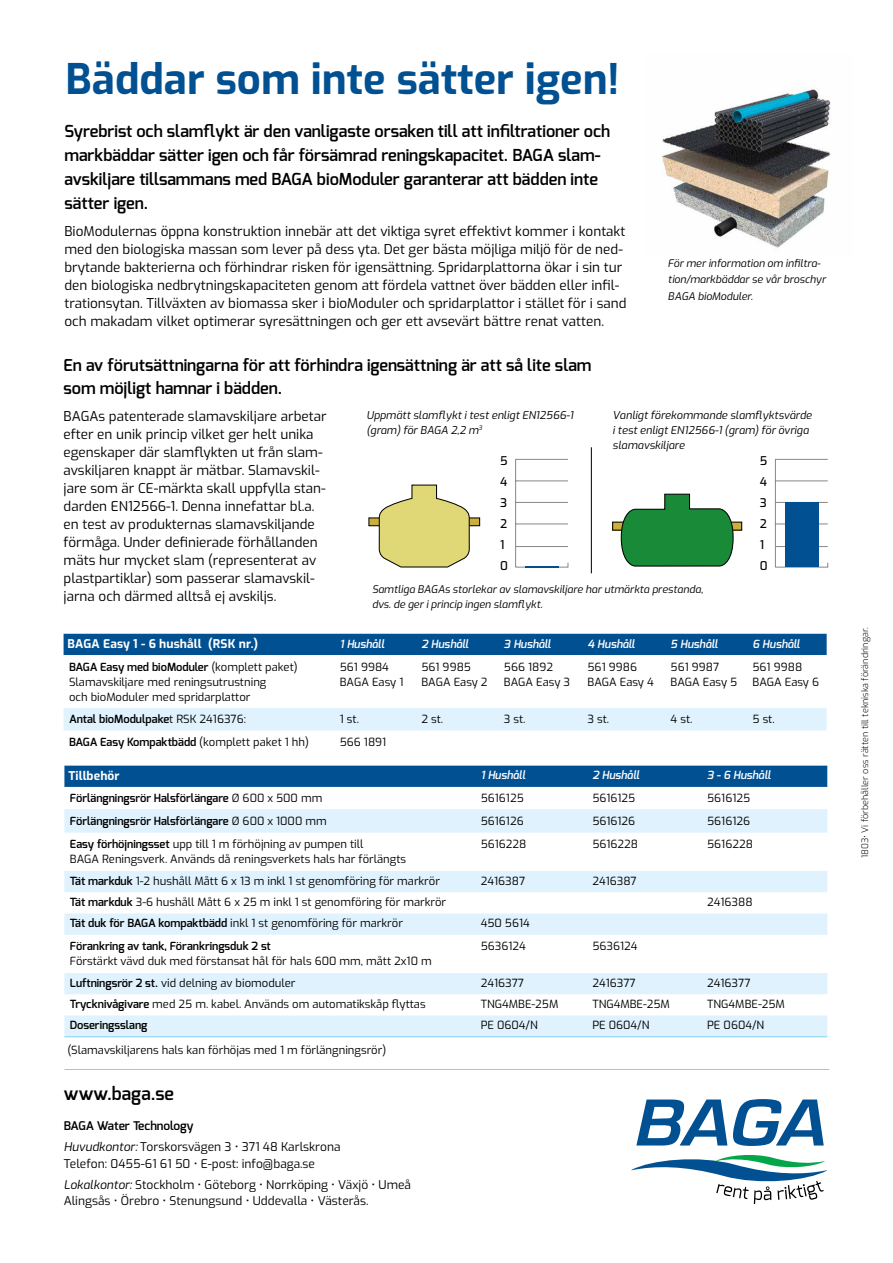
<style>
.page{position:relative;width:893px;height:1263px;background:#fff}
.page>*{position:absolute;margin:0;border:0;box-sizing:border-box;transform-origin:0 0}
.t1{font:700 42px "Exo";color:#005092}
.t2{font:600 18px "Exo";color:#000}
.t3{font:600 16.5px/24px "Exo";color:#000}
.t4{font:13.5px/18px "Exo";color:#000}
.t5{font:12px/21px "Exo";color:#000}
.t6{font:700 12px "Exo";letter-spacing:.01em;color:#fff}
.t7{font:500 12px/21px "Exo";color:#000}
.t8{font:11.25px/15px "Exo";color:#000}
.t9{font:600 11.25px "Exo";color:#000}
.t10{font:italic 600 11.25px "Exo";color:#fff}
.t11{font:italic 10.8px/15px "Exo";color:#000}
.t12{font:italic 10.5px/16.5px "Exo";color:#000}
.t13{font:300 9px "Exo";color:#000}
.s1{font-weight:600}
.s2{font-weight:400}
.s3{font-style:italic}
</style>
<div class="page">
<img style="left:662px;top:87px;width:169px;height:161px">
<div style="left:64px;top:634px;width:763px;height:21px;background:#005092"></div>
<div style="left:64px;top:708px;width:763px;height:22px;background:#dff2fd"></div>
<div style="left:64px;top:766px;width:763px;height:21px;background:#005092"></div>
<svg style="left:64px;top:809px;width:763px;height:227px"></svg>
<hr style="left:64px;top:1036px;width:411px;height:1px;background:#83d0f5">
<hr style="left:475px;top:1036px;width:112px;height:1px;background:#83d0f5">
<hr style="left:587px;top:1036px;width:115px;height:1px;background:#83d0f5">
<hr style="left:702px;top:1036px;width:125px;height:1px;background:#83d0f5">
<svg style="left:636px;top:1099px;width:188px;height:47px"></svg>
<svg style="left:631px;top:1155px;width:196px;height:48px"></svg>
<hr style="left:64px;top:1069px;width:765px;height:1px;background:#83d0f5">
<div style="left:613px;top:522px;width:129px;height:8px;background:#ccaf3a"></div>
<div style="left:612px;top:522px;width:130px;height:9px;border:1px solid #000"></div>
<svg style="left:620px;top:493px;width:114px;height:74px"></svg>
<div style="left:369px;top:518px;width:111px;height:8px;background:#ccaf3a"></div>
<div style="left:368px;top:517px;width:112px;height:9px;border:1px solid #000"></div>
<svg style="left:377px;top:484px;width:93px;height:84px"></svg>
<svg style="left:515px;top:459px;width:54px;height:109px"></svg>
<hr style="left:516px;top:546px;width:52px;height:1px;background:#878787">
<hr style="left:525px;top:566px;width:33px;height:1px;background:#005092">
<svg style="left:775px;top:459px;width:53px;height:109px"></svg>
<hr style="left:775px;top:546px;width:53px;height:1px;background:#878787">
<div style="left:785px;top:502px;width:33px;height:65px;background:#005092"></div>
<hr style="left:591px;top:447px;width:1px;height:126px;background:#000">
<h1 class="t1" style="left:66px;top:47px;width:555px">Bäddar som inte sätter igen!</h1>
<p class="t3" style="left:64px;top:119px;width:547px">Syrebrist och slamflykt är den vanligaste orsaken till att infiltrationer och markbäddar sätter igen och får försämrad reningskapacitet. BAGA slam&shy;avskiljare tillsammans med BAGA bioModuler garanterar att bädden inte sätter igen.</p>
<p class="t4" style="left:64px;top:221px;width:563px">BioModulernas öppna konstruktion innebär att det viktiga syret effektivt kommer i kontakt med den biologiska massan som lever på dess yta. Det ger bästa möjliga miljö för de ned&shy;brytande bakterierna och förhindrar risken för igensättning. Spridarplattorna ökar i sin tur den biologiska nedbrytningskapaciteten genom att fördela vattnet över bädden eller infil&shy;trationsytan. Tillväxten av biomassa sker i bioModuler och spridarplattor i stället för i sand och makadam vilket optimerar syresättningen och ger ett avsevärt bättre renat vatten.</p>
<h3 class="t3" style="left:64px;top:353px;width:529px;line-height:23.2px">En av förutsättningarna för att förhindra igensättning är att så lite slam som möjligt hamnar i bädden.</h3>
<p class="t12" style="left:668px;top:254px;width:159px">För mer information om infiltra&shy;tion/markbäddar se vår broschyr<br>BAGA bioModuler.</p>
<p class="t11" style="left:613px;top:407px;width:201px">Vanligt förekommande slamflyktsvärde i test enligt EN12566-1 (gram) för övriga slamavskiljare</p>
<p class="t11" style="left:366px;top:407px;width:209px">Uppmätt slamflykt i test enligt EN12566-1 (gram) för BAGA 2,2 m<sup>3</sup></p>
<p class="t4" style="left:64px;top:406px;width:265px">BAGAs patenterade slamavskiljare arbetar efter en unik princip vilket ger helt unika egenskaper där slamflykten ut från slam&shy;avskiljaren knappt är mätbar. Slamavskil&shy;jare som är CE-märkta skall uppfylla stan&shy;darden EN12566-1. Denna innefattar bl.a. en test av produkternas slamavskiljande förmåga. Under definierade förhållanden mäts hur mycket slam (representerat av plastpartiklar) som passerar slamavskil&shy;jarna och därmed alltså ej avskiljs.</p>
<p class="t6" style="left:68px;top:635px;width:192px">BAGA Easy 1 - 6 hushåll (RSK nr.)</p>
<p class="t10" style="left:340px;top:636px;width:46px">1 Hushåll</p>
<p class="t10" style="left:421px;top:636px;width:49px">2 Hushåll</p>
<p class="t10" style="left:504px;top:636px;width:49px">3 Hushåll</p>
<p class="t10" style="left:588px;top:636px;width:49px">4 Hushåll</p>
<p class="t10" style="left:671px;top:636px;width:49px">5 Hushåll</p>
<p class="t10" style="left:752px;top:636px;width:49px">6 Hushåll</p>
<p class="t8" style="left:69px;top:658px;width:230px"><span class="s1">BAGA Easy med bioModuler</span> (komplett paket)<br>Slamavskiljare med reningsutrustning<br>och bioModuler med spridarplattor</p>
<p class="t8" style="left:340px;top:658px;width:65px">561 9984<br>BAGA Easy 1</p>
<p class="t8" style="left:421px;top:658px;width:68px">561 9985<br>BAGA Easy 2</p>
<p class="t8" style="left:504px;top:658px;width:68px">566 1892<br>BAGA Easy 3</p>
<p class="t8" style="left:588px;top:658px;width:68px">561 9986<br>BAGA Easy 4</p>
<p class="t8" style="left:671px;top:658px;width:68px">561 9987<br>BAGA Easy 5</p>
<p class="t8" style="left:752px;top:658px;width:68px">561 9988<br>BAGA Easy 6</p>
<p class="t9" style="left:69px;top:712px;width:178px">Antal bioModulpake<span class="s2">t RSK 2416376:</span></p>
<p class="t8" style="left:340px;top:711px;width:21px">1 st.</p>
<p class="t8" style="left:421px;top:711px;width:23px">2 st.</p>
<p class="t8" style="left:504px;top:711px;width:23px">3 st.</p>
<p class="t8" style="left:588px;top:711px;width:23px">3 st.</p>
<p class="t8" style="left:671px;top:711px;width:23px">4 st.</p>
<p class="t8" style="left:753px;top:711px;width:24px">5 st.</p>
<p class="t9" style="left:69px;top:735px;width:241px">BAGA Easy Kompaktbädd <span class="s2">(komplett paket 1 hh)</span></p>
<p class="t8" style="left:340px;top:734px;width:48px">566 1891</p>
<p class="t6" style="left:68px;top:767px;width:53px">Tillbehör</p>
<p class="t10" style="left:481px;top:768px;width:46px">1 Hushåll</p>
<p class="t10" style="left:592px;top:768px;width:49px">2 Hushåll</p>
<p class="t10" style="left:707px;top:768px;width:65px">3 - 6 Hushåll</p>
<p class="t9" style="left:70px;top:791px;width:254px">Förlängningsrör Halsförlängare <span class="s2">Ø 600 x 500 mm</span></p>
<p class="t8" style="left:481px;top:790px;width:45px">5616125</p>
<p class="t8" style="left:592px;top:790px;width:45px">5616125</p>
<p class="t8" style="left:707px;top:790px;width:45px">5616125</p>
<p class="t9" style="left:70px;top:813px;width:258px">Förlängningsrör Halsförlängare <span class="s2">Ø 600 x 1000 mm</span></p>
<p class="t8" style="left:481px;top:813px;width:44px">5616126</p>
<p class="t8" style="left:592px;top:813px;width:44px">5616126</p>
<p class="t8" style="left:707px;top:813px;width:44px">5616126</p>
<p class="t8" style="left:70px;top:836px;width:338px"><span class="s1">Easy förhöjningsset</span> upp till 1 m förhöjning av pumpen till<br>BAGA Reningsverk. Används då reningsverkets hals har förlängts</p>
<p class="t8" style="left:481px;top:836px;width:47px">5616228</p>
<p class="t8" style="left:592px;top:836px;width:47px">5616228</p>
<p class="t8" style="left:707px;top:836px;width:47px">5616228</p>
<p class="t8" style="left:70px;top:872px;width:372px"><span class="s1">Tät markduk</span> 1-2 hushåll Mått 6 x 13 m inkl 1 st genomföring för markrör</p>
<p class="t8" style="left:481px;top:872px;width:46px">2416387</p>
<p class="t8" style="left:592px;top:872px;width:46px">2416387</p>
<p class="t8" style="left:70px;top:894px;width:378px"><span class="s1">Tät markduk</span> 3-6 hushåll Mått 6 x 25 m inkl 1 st genomföring för markrör</p>
<p class="t8" style="left:707px;top:894px;width:47px">2416388</p>
<p class="t8" style="left:70px;top:915px;width:334px"><span class="s1">Tät duk för BAGA kompaktbädd</span> inkl 1 st genomföring för markrör</p>
<p class="t8" style="left:481px;top:915px;width:51px">450 5614</p>
<p class="t9" style="left:70px;top:939px;width:202px">Förankring av tank, Förankringsduk 2 st</p>
<p class="t8" style="left:70px;top:953px;width:363px">Förstärkt vävd duk med förstansat hål för hals 600 mm, mått 2x10 m</p>
<p class="t7" style="left:500px;top:449px;width:9px">5<br>4<br>3<br>2<br>1<br>0</p>
<p class="t7" style="left:760px;top:449px;width:9px">5<br>4<br>3<br>2<br>1<br>0</p>
<p class="t12" style="left:372px;top:581px;width:333px;line-height:15px">Samtliga BAGAs storlekar av slamavskiljare har utmärkta prestanda, dvs. de ger i princip ingen slamflykt.</p>
<p class="t8" style="left:481px;top:938px;width:47px">5636124</p>
<p class="t8" style="left:592px;top:938px;width:47px">5636124</p>
<p class="t8" style="left:70px;top:975px;width:227px"><span class="s1">Luftningsrör 2 st.</span> vid delning av biomoduler</p>
<p class="t8" style="left:481px;top:975px;width:45px">2416377</p>
<p class="t8" style="left:592px;top:975px;width:45px">2416377</p>
<p class="t8" style="left:707px;top:975px;width:45px">2416377</p>
<p class="t8" style="left:70px;top:996px;width:357px"><span class="s1">Trycknivågivare</span> med 25 m. kabel. Används om automatikskåp flyttas</p>
<p class="t8" style="left:481px;top:996px;width:79px">TNG4MBE-25M</p>
<p class="t8" style="left:592px;top:996px;width:79px">TNG4MBE-25M</p>
<p class="t8" style="left:707px;top:996px;width:79px">TNG4MBE-25M</p>
<p class="t9" style="left:70px;top:1018px;width:79px">Doseringsslang</p>
<p class="t8" style="left:481px;top:1017px;width:59px">PE 0604/N</p>
<p class="t8" style="left:592px;top:1017px;width:59px">PE 0604/N</p>
<p class="t8" style="left:707px;top:1017px;width:59px">PE 0604/N</p>
<p class="t8" style="left:67px;top:1041px;width:320px">(Slamavskiljarens hals kan förhöjas med 1 m förlängningsrör)</p>
<h2 class="t2" style="left:64px;top:1082px;width:112px">www.baga.se</h2>
<p class="t5" style="left:64px;top:1115px;width:278px"><span class="s1">BAGA Water Technology<br></span><span class="s3">Huvudkontor:</span> Torskorsvägen 3 • 371 48 Karlskrona</p>
<p class="t5" style="left:64px;top:1152px;width:349px">Telefon: 0455-61 61 50 • E-post: info@baga.se<br><span class="s3">Lokalkontor:</span> Stockholm • Göteborg • Norrköping • Växjö • Umeå</p>
<p class="t5" style="left:64px;top:1190px;width:306px">Alingsås • Örebro • Stenungsund • Uddevalla • Västerås.</p>
<p class="t13" style="left:858px;top:858px;width:232px;rotate:-90deg">1803• Vi förbehåller oss rätten till tekniska förändringar.</p>
</div>
